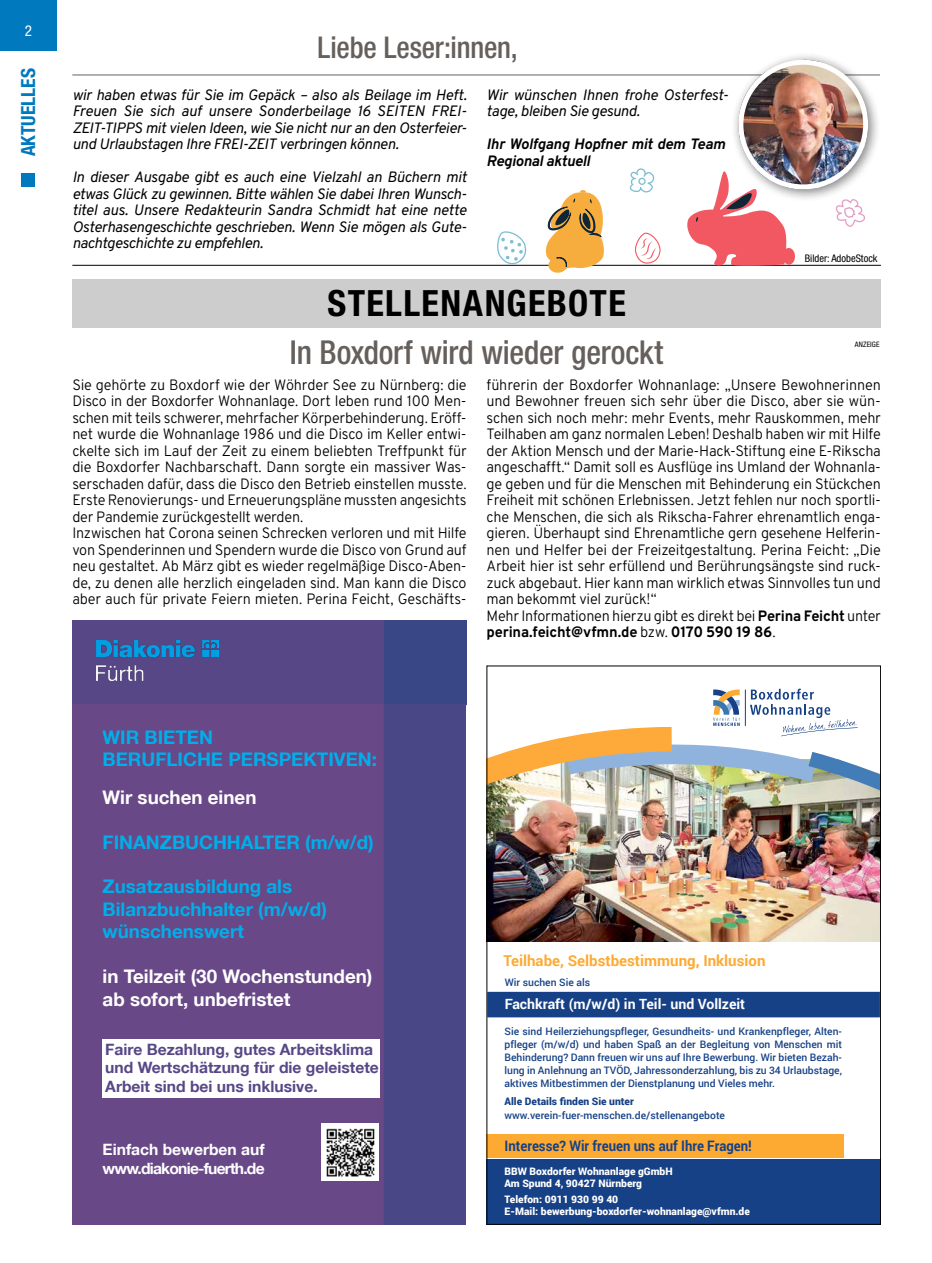
<style>
.page{position:relative;width:932px;height:1263px;background:#fff}
.page>*{position:absolute;margin:0;border:0;box-sizing:border-box;transform-origin:0 0}
.t1{font:700 condensed 36.15px "Helvetica Neue LT Std";letter-spacing:.04em;color:#000}
.t2{font:500 condensed 33px "Helvetica Neue LT Std";letter-spacing:-.005em;color:#66605c;scale:.96 1}
.t3{font:500 condensed 30px "Helvetica Neue LT Std";letter-spacing:-.005em;color:#66605c;scale:.96 1}
.t4{font:700 condensed 19.5px "Helvetica Neue LT Std";color:#0079bf}
.t5{font:700 18.75px/22.5px "Helvetica Neue LT";color:#00afea}
.t6{font:700 18.75px/22.5px "Helvetica Neue LT";color:#fff}
.t7{font:700 15.6px/18.8px "Helvetica Neue LT";color:#584786}
.t8{font:700 15.6px/18.8px "Helvetica Neue LT";letter-spacing:-.025em;color:#fff}
.t9{font:300 15px/16.5px "Overpass";letter-spacing:-.015em;color:#000}
.t10{font:italic 15px/16.5px "Overpass";letter-spacing:-.02em;color:#000;text-align:justify}
.t11{font:italic 700 15px/16.5px "Overpass";letter-spacing:-.01em;color:#000}
.t12{font:700 15px "Roboto";color:#fdaa33}
.t13{font:condensed 15px "Helvetica Neue LT Std";color:#fff}
.t14{font:700 14.4px "Roboto";color:#164186;scale:.91 1}
.t15{font:700 14.1px "Roboto";color:#fff}
.t16{font:condensed 10.5px "Helvetica Neue LT Std";color:#000}
.t17{font:500 10.35px/13.2px "Roboto";color:#164186;text-align:justify}
.t18{font:900 10.35px/12.5px "Roboto";color:#fff}
.t19{font:900 10.35px "Roboto";color:#164186}
.t20{font:condensed 7.5px "Helvetica Neue LT Std";letter-spacing:.02em;color:#000}
.s1{font-weight:700}
</style>
<div class="page">
<div style="left:0;top:0;width:57px;height:51px;background:#0079bf"></div>
<div style="left:21px;top:173px;width:14px;height:14px;background:#0079bf"></div>
<div style="left:72px;top:620px;width:311px;height:84px;background:#584786"></div>
<img style="left:96px;top:640px;width:122px;height:40px">
<div style="left:383px;top:620px;width:83px;height:84px;background:#3a4786"></div>
<div style="left:72px;top:704px;width:311px;height:520px;background:#684886"></div>
<div style="left:383px;top:704px;width:83px;height:520px;background:#4a4786"></div>
<div style="left:102px;top:1039px;width:278px;height:59px;background:#fff"></div>
<img style="left:321px;top:1123px;width:58px;height:58px">
<img style="left:488px;top:795px;width:390px;height:147px">
<div style="left:486px;top:991px;width:394px;height:27px;background:#164186"></div>
<div style="left:486px;top:991px;width:394px;height:27px;border:1px solid #fff"></div>
<div style="left:486px;top:1134px;width:357px;height:24px;background:#fdaa33"></div>
<div style="left:486px;top:1159px;width:394px;height:66px;background:#164186"></div>
<svg style="left:488px;top:689px;width:390px;height:106px"></svg>
<div style="left:72px;top:279px;width:808px;height:48px;background:#cecdcd"></div>
<hr style="left:72px;top:75px;width:807px;height:1px;background:#66605c">
<div style="left:730px;top:52px;width:150px;height:150px;background:#000;opacity:.5"></div>
<img style="left:738px;top:60px;width:129px;height:129px;border-radius:65px">
<div style="left:738px;top:60px;width:129px;height:129px;border:5px solid #fff;border-radius:50%"></div>
<hr style="left:72px;top:265px;width:808px;height:1px;background:#000">
<svg style="left:687px;top:171px;width:107px;height:95px"></svg>
<svg style="left:634px;top:232px;width:26px;height:33px"></svg>
<svg style="left:545px;top:190px;width:59px;height:83px"></svg>
<svg style="left:496px;top:231px;width:32px;height:34px"></svg>
<svg style="left:629px;top:168px;width:25px;height:24px"></svg>
<svg style="left:835px;top:199px;width:30px;height:28px"></svg>
<p class="t13" style="left:25px;top:22px;width:9px">2</p>
<h3 class="t4" style="left:16px;top:156px;width:90px;rotate:-90deg">AKTUELLES</h3>
<h3 class="t3" style="left:317px;top:29px;width:210px">Liebe Leser:innen,</h3>
<p class="t10" style="left:72px;top:86px;width:396px">wir haben etwas für Sie im Gepäck – also als Beilage im Heft.<br>Freuen Sie sich auf unsere Sonderbeilage 16 SEITEN FREI-ZEIT-TIPPS mit vielen Ideen, wie Sie nicht nur an den Osterfeier&shy;und Urlaubstagen Ihre FREI-ZEIT verbringen können.</p>
<p class="t10" style="left:72px;top:168px;width:396px">In dieser Ausgabe gibt es auch eine Vielzahl an Büchern mit etwas Glück zu gewinnen. Bitte wählen Sie dabei Ihren Wunsch&shy;titel aus. Unsere Redakteurin Sandra Schmidt hat eine nette Osterhasengeschichte geschrieben. Wenn Sie mögen als Gute&shy;nachtgeschichte zu empfehlen.</p>
<p class="t10" style="left:486px;top:86px;width:243px">Wir wünschen Ihnen frohe Osterfest&shy;tage, bleiben Sie gesund.</p>
<p class="t11" style="left:486px;top:135px;width:240px">Ihr Wolfgang Hopfner mit dem Team<br>Regional aktuell</p>
<h1 class="t1" style="left:327px;top:281px;width:300px">STELLENANGEBOTE</h1>
<p class="t16" style="left:804px;top:252px;width:74px">Bilder: AdobeStock</p>
<h2 class="t2" style="left:290px;top:332px;width:390px">In Boxdorf wird wieder gerockt</h2>
<p class="t9" style="left:72px;top:376px;width:396px">Sie gehörte zu Boxdorf wie der Wöhrder See zu Nürnberg: die Disco in der Boxdorfer Wohnanlage. Dort leben rund 100 Men&shy;schen mit teils schwerer, mehrfacher Körperbehinderung. Eröff&shy;net wurde die Wohnanlage 1986 und die Disco im Keller entwi&shy;ckelte sich im Lauf der Zeit zu einem beliebten Treffpunkt für die Boxdorfer Nachbarschaft. Dann sorgte ein massiver Was&shy;serschaden dafür, dass die Disco den Betrieb einstellen musste.<br>Erste Renovierungs- und Erneuerungspläne mussten angesichts der Pandemie zurückgestellt werden.<br>Inzwischen hat Corona seinen Schrecken verloren und mit Hilfe von Spenderinnen und Spendern wurde die Disco von Grund auf neu gestaltet. Ab März gibt es wieder regelmäßige Disco-Aben&shy;de, zu denen alle herzlich eingeladen sind. Man kann die Disco aber auch für private Feiern mieten. Perina Feicht, Geschäfts-</p>
<p class="t9" style="left:486px;top:376px;width:396px">führerin der Boxdorfer Wohnanlage: „Unsere Bewohnerinnen und Bewohner freuen sich sehr über die Disco, aber sie wün&shy;schen sich noch mehr: mehr Events, mehr Rauskommen, mehr Teilhaben am ganz normalen Leben! Deshalb haben wir mit Hilfe der Aktion Mensch und der Marie-Hack-Stiftung eine E-Rikscha angeschafft.“ Damit soll es Ausflüge ins Umland der Wohnanla&shy;ge geben und für die Menschen mit Behinderung ein Stückchen Freiheit mit schönen Erlebnissen. Jetzt fehlen nur noch sportli&shy;che Menschen, die sich als Rikscha-Fahrer ehrenamtlich enga&shy;gieren. Überhaupt sind Ehrenamtliche gern gesehene Helferin&shy;nen und Helfer bei der Freizeitgestaltung. Perina Feicht: „Die Arbeit hier ist sehr erfüllend und Berührungsängste sind ruck&shy;zuck abgebaut. Hier kann man wirklich etwas Sinnvolles tun und man bekommt viel zurück!“<br>Mehr Informationen hierzu gibt es direkt bei <span class="s1">Perina Feicht</span> unter <span class="s1">perina.feicht@vfmn.de</span> bzw. <span class="s1">0170 590 19 86</span>.</p>
<p class="t20" style="left:854px;top:340px;width:26px">ANZEIGE</p>
<p class="t5" style="left:102px;top:725px;width:276px">WIR BIETEN<br>BERUFLICHE PERSPEKTIVEN:</p>
<p class="t6" style="left:102px;top:785px;width:155px">Wir suchen einen</p>
<p class="t5" style="left:102px;top:830px;width:273px">FINANZBUCHHALTER (m/w/d)</p>
<p class="t5" style="left:102px;top:875px;width:226px">Zusatzausbildung als<br>Bilanzbuchhalter (m/w/d) wünschenswert</p>
<p class="t6" style="left:102px;top:965px;width:271px">in Teilzeit (30 Wochenstunden) ab sofort, unbefristet</p>
<p class="t7" style="left:105px;top:1039px;width:275px">Faire Bezahlung, gutes Arbeitsklima und Wertschätzung für die geleistete<br>Arbeit sind bei uns inklusive.</p>
<p class="t8" style="left:102px;top:1139px;width:163px">Einfach bewerben auf www.diakonie-fuerth.de</p>
<p class="t12" style="left:503px;top:950px;width:263px">Teilhabe, Selbstbestimmung, Inklusion</p>
<p class="t17" style="left:504px;top:975px;width:87px">Wir suchen Sie als</p>
<p class="t15" style="left:504px;top:994px;width:242px">Fachkraft (m/w/d) in Teil- und Vollzeit</p>
<p class="t17" style="left:504px;top:1024px;width:339px">Sie sind Heilerziehungspfleger, Gesundheits- und Krankenpfleger, Alten&shy;pfleger (m/w/d) und haben Spaß an der Begleitung von Menschen mit Behinderung? Dann freuen wir uns auf Ihre Bewerbung. Wir bieten Bezah&shy;lung in Anlehnung an TVÖD, Jahressonderzahlung, bis zu 34 Urlaubstage, aktives Mitbestimmen der Dienstplanung und Vieles mehr.</p>
<p class="t19" style="left:504px;top:1094px;width:131px">Alle Details finden Sie unter</p>
<p class="t17" style="left:504px;top:1108px;width:222px">www.verein-fuer-menschen.de/stellenangebote</p>
<p class="t14" style="left:504px;top:1136px;width:273px">Interesse? Wir freuen uns auf Ihre Fragen!</p>
<p class="t18" style="left:504px;top:1165px;width:170px">BBW Boxdorfer Wohnanlage gGmbH<br>Am Spund 4, 90427 Nürnberg</p>
<p class="t18" style="left:504px;top:1193px;width:247px;line-height:11.2px">Telefon: 0911 930 99 40<br>E-Mail: bewerbung-boxdorfer-wohnanlage@vfmn.de</p>
</div>
